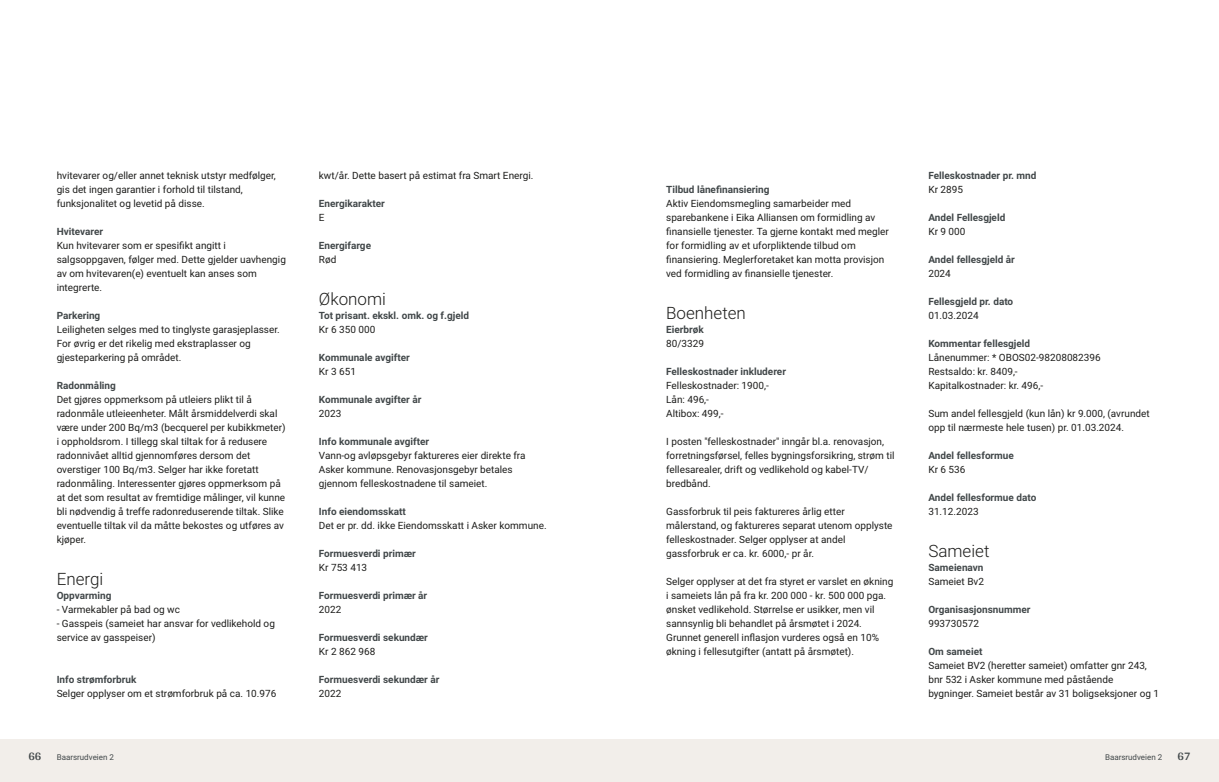
<style>
.page{position:relative;width:1219px;height:782px;background:#fff}
.page>*{position:absolute;margin:0;border:0;box-sizing:border-box;transform-origin:0 0}
.t1{font:300 17px "Roboto";color:#1d1d1b}
.t2{font:700 12px "Arya";color:#414749}
.t3{font:10px/14px "Roboto";color:#1d1d1b}
.t4{font:700 10px "Roboto";color:#414749}
.t5{font:8px "Roboto";color:#414749}
</style>
<div class="page">
<div style="left:0;top:739px;width:612px;height:42px;background:#f2eeea"></div>
<div style="left:607px;top:739px;width:612px;height:42px;background:#f2eeea"></div>
<p class="t3" style="left:57px;top:167px;width:221px">hvitevarer og/eller annet teknisk utstyr medfølger, gis det ingen garantier i forhold til tilstand, funksjonalitet og levetid på disse.</p>
<p class="t4" style="left:57px;top:224px;width:48px">Hvitevarer</p>
<p class="t3" style="left:57px;top:237px;width:231px">Kun hvitevarer som er spesifikt angitt i salgsoppgaven, følger med. Dette gjelder uavhengig av om hvitevaren(e) eventuelt kan anses som integrerte.</p>
<p class="t4" style="left:57px;top:308px;width:45px">Parkering</p>
<p class="t3" style="left:57px;top:321px;width:225px">Leiligheten selges med to tinglyste garasjeplasser.<br>For øvrig er det rikelig med ekstraplasser og gjesteparkering på området.</p>
<p class="t4" style="left:57px;top:378px;width:61px">Radonmåling</p>
<p class="t3" style="left:57px;top:391px;width:230px">Det gjøres oppmerksom på utleiers plikt til å radonmåle utleieenheter. Målt årsmiddelverdi skal være under 200 Bq/m3 (becquerel per kubikkmeter) i oppholdsrom. I tillegg skal tiltak for å redusere radonnivået alltid gjennomføres dersom det overstiger 100 Bq/m3. Selger har ikke foretatt radonmåling. Interessenter gjøres oppmerksom på at det som resultat av fremtidige målinger, vil kunne bli nødvendig å treffe radonreduserende tiltak. Slike eventuelle tiltak vil da måtte bekostes og utføres av kjøper.</p>
<h1 class="t1" style="left:57px;top:566px;width:48px">Energi</h1>
<p class="t4" style="left:57px;top:588px;width:56px">Oppvarming</p>
<p class="t3" style="left:57px;top:601px;width:220px">‑ Varmekabler på bad og wc<br>‑ Gasspeis (sameiet har ansvar for vedlikehold og service av gasspeiser)</p>
<p class="t4" style="left:57px;top:672px;width:81px">Info strømforbruk</p>
<p class="t3" style="left:57px;top:685px;width:221px">Selger opplyser om et strømforbruk på ca. 10.976</p>
<p class="t2" style="left:28px;top:749px;width:15px">66</p>
<p class="t5" style="left:57px;top:751px;width:59px">Baarsrudveien 2</p>
<p class="t3" style="left:319px;top:167px;width:216px">kwt/år. Dette basert på estimat fra Smart Energi.</p>
<p class="t4" style="left:319px;top:196px;width:67px">Energikarakter</p>
<p class="t3" style="left:319px;top:209px;width:7px">E</p>
<p class="t4" style="left:319px;top:238px;width:54px">Energifarge</p>
<p class="t3" style="left:319px;top:251px;width:19px">Rød</p>
<h1 class="t1" style="left:319px;top:286px;width:69px">Økonomi</h1>
<p class="t4" style="left:319px;top:308px;width:152px">Tot prisant. ekskl. omk. og f.gjeld</p>
<p class="t3" style="left:319px;top:321px;width:58px">Kr 6 350 000</p>
<p class="t4" style="left:319px;top:350px;width:92px">Kommunale avgifter</p>
<p class="t3" style="left:319px;top:363px;width:39px">Kr 3 651</p>
<p class="t4" style="left:319px;top:392px;width:104px">Kommunale avgifter år</p>
<p class="t3" style="left:319px;top:405px;width:24px">2023</p>
<p class="t4" style="left:319px;top:434px;width:112px">Info kommunale avgifter</p>
<p class="t3" style="left:319px;top:447px;width:208px">Vann‑og avløpsgebyr faktureres eier direkte fra<br>Asker kommune. Renovasjonsgebyr betales gjennom felleskostnadene til sameiet.</p>
<p class="t4" style="left:319px;top:504px;width:88px">Info eiendomsskatt</p>
<p class="t3" style="left:319px;top:517px;width:229px">Det er pr. dd. ikke Eiendomsskatt i Asker kommune.</p>
<p class="t4" style="left:319px;top:546px;width:98px">Formuesverdi primær</p>
<p class="t3" style="left:319px;top:559px;width:50px">Kr 753 413</p>
<p class="t4" style="left:319px;top:588px;width:110px">Formuesverdi primær år</p>
<p class="t3" style="left:319px;top:601px;width:24px">2022</p>
<p class="t4" style="left:319px;top:630px;width:111px">Formuesverdi sekundær</p>
<p class="t3" style="left:319px;top:643px;width:58px">Kr 2 862 968</p>
<p class="t4" style="left:319px;top:672px;width:122px">Formuesverdi sekundær år</p>
<p class="t3" style="left:319px;top:685px;width:24px">2022</p>
<p class="t4" style="left:666px;top:182px;width:105px">Tilbud lånefinansiering</p>
<p class="t3" style="left:666px;top:195px;width:224px">Aktiv Eiendomsmegling samarbeider med sparebankene i Eika Alliansen om formidling av finansielle tjenester. Ta gjerne kontakt med megler for formidling av et uforpliktende tilbud om finansiering. Meglerforetaket kan motta provisjon ved formidling av finansielle tjenester.</p>
<h1 class="t1" style="left:666px;top:300px;width:81px">Boenheten</h1>
<p class="t4" style="left:666px;top:322px;width:39px">Eierbrøk</p>
<p class="t3" style="left:666px;top:335px;width:39px">80/3329</p>
<p class="t4" style="left:666px;top:364px;width:121px">Felleskostnader inkluderer</p>
<p class="t3" style="left:666px;top:377px;width:104px">Felleskostnader: 1900,‑<br>Lån: 496,‑<br>Altibox: 499,‑</p>
<p class="t3" style="left:666px;top:433px;width:230px">I posten "felleskostnader" inngår bl.a. renovasjon, forretningsførsel, felles bygningsforsikring, strøm til fellesarealer, drift og vedlikehold og kabel‑TV/ bredbånd.</p>
<p class="t3" style="left:666px;top:503px;width:228px">Gassforbruk til peis faktureres årlig etter målerstand, og faktureres separat utenom opplyste felleskostnader. Selger opplyser at andel gassforbruk er ca. kr. 6000,‑ pr år.</p>
<p class="t3" style="left:666px;top:573px;width:229px">Selger opplyser at det fra styret er varslet en økning i sameiets lån på fra kr. 200 000 ‑ kr. 500 000 pga. ønsket vedlikehold. Størrelse er usikker, men vil sannsynlig bli behandlet på årsmøtet i 2024.<br>Grunnet generell inflasjon vurderes også en 10% økning i fellesutgifter (antatt på årsmøtet).</p>
<p class="t4" style="left:928px;top:168px;width:110px">Felleskostnader pr. mnd</p>
<p class="t3" style="left:928px;top:181px;width:36px">Kr 2895</p>
<p class="t4" style="left:928px;top:210px;width:78px">Andel Fellesgjeld</p>
<p class="t3" style="left:928px;top:223px;width:39px">Kr 9 000</p>
<p class="t4" style="left:928px;top:252px;width:88px">Andel fellesgjeld år</p>
<p class="t3" style="left:928px;top:265px;width:24px">2024</p>
<p class="t4" style="left:928px;top:294px;width:86px">Fellesgjeld pr. dato</p>
<p class="t3" style="left:928px;top:307px;width:52px">01.03.2024</p>
<p class="t4" style="left:928px;top:336px;width:103px">Kommentar fellesgjeld</p>
<p class="t3" style="left:928px;top:349px;width:174px">Lånenummer: * OBOS02‑98208082396<br>Restsaldo: kr. 8409,‑<br>Kapitalkostnader: kr. 496,‑</p>
<p class="t3" style="left:928px;top:405px;width:223px">Sum andel fellesgjeld (kun lån) kr 9.000, (avrundet opp til nærmeste hele tusen) pr. 01.03.2024.</p>
<p class="t4" style="left:928px;top:448px;width:87px">Andel fellesformue</p>
<p class="t3" style="left:928px;top:461px;width:39px">Kr 6 536</p>
<p class="t4" style="left:928px;top:490px;width:109px">Andel fellesformue dato</p>
<p class="t3" style="left:928px;top:503px;width:52px">31.12.2023</p>
<h1 class="t1" style="left:928px;top:538px;width:63px">Sameiet</h1>
<p class="t4" style="left:928px;top:560px;width:57px">Sameienavn</p>
<p class="t3" style="left:928px;top:573px;width:57px">Sameiet Bv2</p>
<p class="t4" style="left:928px;top:602px;width:103px">Organisasjonsnummer</p>
<p class="t3" style="left:928px;top:615px;width:52px">993730572</p>
<p class="t4" style="left:928px;top:644px;width:56px">Om sameiet</p>
<p class="t3" style="left:928px;top:657px;width:232px">Sameiet BV2 (heretter sameiet) omfatter gnr 243, bnr 532 i Asker kommune med påstående bygninger. Sameiet består av 31 boligseksjoner og 1</p>
<p class="t5" style="left:1105px;top:751px;width:59px">Baarsrudveien 2</p>
<p class="t2" style="left:1177px;top:749px;width:15px">67</p>
</div>
